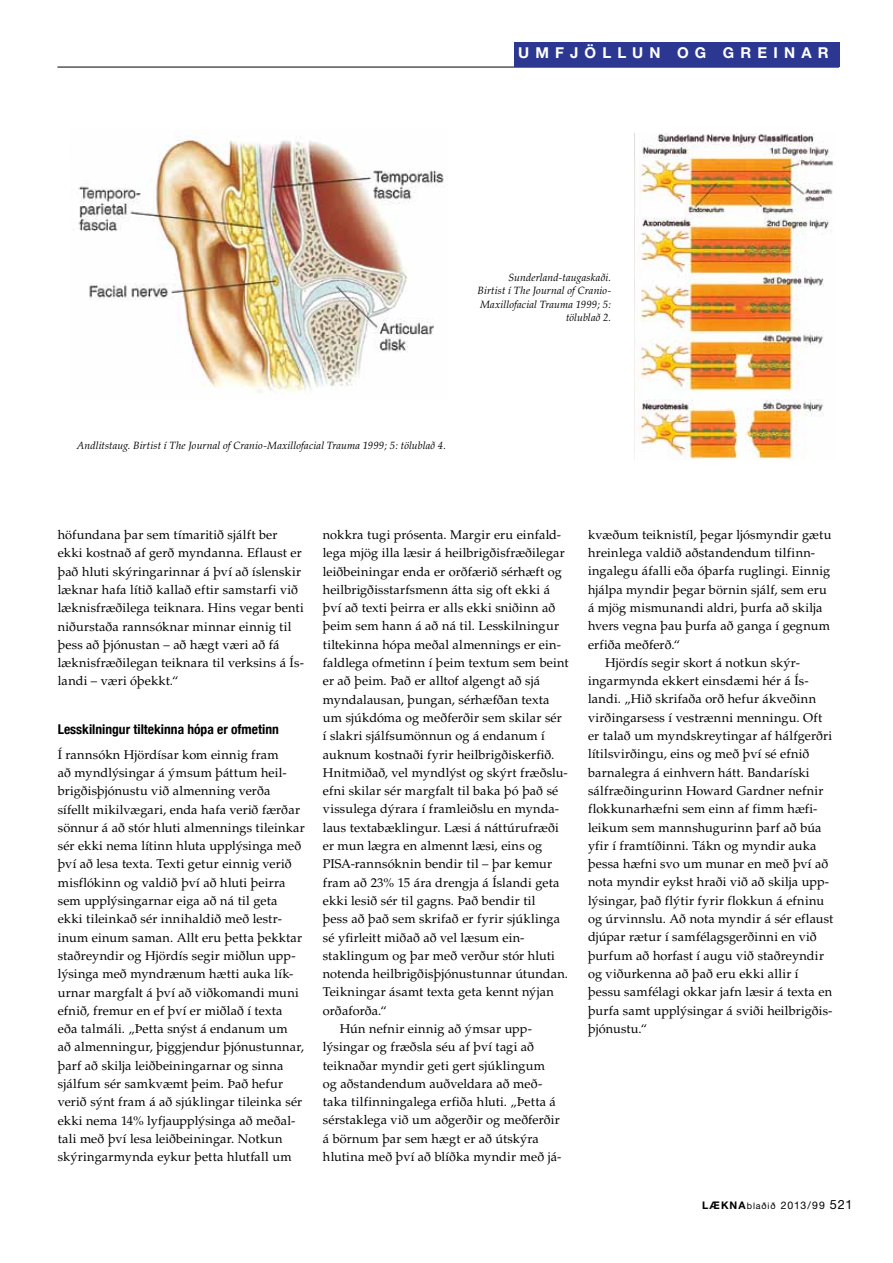
<style>
.page{position:relative;width:893px;height:1263px;background:#fff}
.page>*{position:absolute;margin:0;border:0;box-sizing:border-box;transform-origin:0 0}
.t1{font:700 15px "Helvetica Neue";letter-spacing:.41em;color:#fff}
.t2{font:700 condensed 13.5px "Helvetica Neue";color:#000}
.t3{font:12.75px/18.3px "Palatino";letter-spacing:.01em;color:#000}
.t4{font:italic 10.5px/13.5px "Palatino";letter-spacing:.01em;color:#000;text-align:right}
.t5{font:10.5px "Helvetica Neue";letter-spacing:.07em;color:#000}
.s1{font-weight:700}
.s2{font-size:9px}
.s3{font-size:12.75px}
</style>
<div class="page">
<hr style="left:57px;top:67px;width:782px;height:1px;background:#000">
<div style="left:514px;top:42px;width:325px;height:25px;background:#2c3791"></div>
<img style="left:78px;top:137px;width:366px;height:256px">
<img style="left:635px;top:133px;width:198px;height:326px">
<p class="t1" style="left:518px;top:43px;width:312px">UMFJÖLLUN OG GREINAR</p>
<p class="t4" style="left:478px;top:270px;width:135px">Sunderland-taugaskaði.<br>Birtist í The Journal of Cranio-<br>Maxillofacial Trauma 1999; 5: tölublað 2.</p>
<p class="t4" style="left:77px;top:439px;width:371px">Andlitstaug. Birtist í The Journal of Cranio-Maxillofacial Trauma 1999; 5: tölublað 4.</p>
<p class="t3" style="left:58px;top:526px;width:248px">höfundana þar sem tímaritið sjálft ber ekki kostnað af gerð myndanna. Eflaust er það hluti skýringarinnar á því að íslenskir læknar hafa lítið kallað eftir samstarfi við læknisfræðilega teiknara. Hins vegar benti niðurstaða rannsóknar minnar einnig til þess að þjónustan – að hægt væri að fá læknisfræðilegan teiknara til verksins á Ís&shy;landi – væri óþekkt.“</p>
<p class="t2" style="left:58px;top:721px;width:223px">Lesskilningur tiltekinna hópa er ofmetinn</p>
<p class="t3" style="left:58px;top:745px;width:249px">Í rannsókn Hjördísar kom einnig fram<br>að myndlýsingar á ýmsum þáttum heil&shy;brigðisþjónustu við almenning verða sífellt mikilvægari, enda hafa verið færðar sönnur á að stór hluti almennings tileinkar sér ekki nema lítinn hluta upplýsinga með því að lesa texta. Texti getur einnig verið misflókinn og valdið því að hluti þeirra sem upplýsingarnar eiga að ná til geta ekki tileinkað sér innihaldið með lestr&shy;inum einum saman. Allt eru þetta þekktar staðreyndir og Hjördís segir miðlun upp&shy;lýsinga með myndrænum hætti auka lík&shy;urnar margfalt á því að viðkomandi muni efnið, fremur en ef því er miðlað í texta eða talmáli. „Þetta snýst á endanum um<br>að almenningur, þiggjendur þjónustunnar, þarf að skilja leiðbeiningarnar og sinna sjálfum sér samkvæmt þeim. Það hefur verið sýnt fram á að sjúklingar tileinka sér ekki nema 14% lyfjaupplýsinga að meðal&shy;tali með því lesa leiðbeiningar. Notkun skýringarmynda eykur þetta hlutfall um</p>
<p class="t3" style="left:323px;top:526px;width:240px">nokkra tugi prósenta. Margir eru einfald-</p>
<p class="t3" style="left:323px;top:544px;width:243px">lega mjög illa læsir á heilbrigðisfræðilegar</p>
<p class="t3" style="left:323px;top:562px;width:240px">leiðbeiningar enda er orðfærið sérhæft og</p>
<p class="t3" style="left:323px;top:581px;width:229px">heilbrigðisstarfsmenn átta sig oft ekki á</p>
<p class="t3" style="left:323px;top:599px;width:234px">því að texti þeirra er alls ekki sniðinn að</p>
<p class="t3" style="left:323px;top:617px;width:238px">þeim sem hann á að ná til. Lesskilningur</p>
<p class="t3" style="left:323px;top:635px;width:239px">tiltekinna hópa meðal almennings er ein-</p>
<p class="t3" style="left:323px;top:654px;width:247px">faldlega ofmetinn í þeim textum sem beint</p>
<p class="t3" style="left:323px;top:672px;width:219px">er að þeim. Það er alltof algengt að sjá</p>
<p class="t3" style="left:323px;top:690px;width:228px">myndalausan, þungan, sérhæfðan texta</p>
<p class="t3" style="left:323px;top:709px;width:240px">um sjúkdóma og meðferðir sem skilar sér</p>
<p class="t3" style="left:323px;top:727px;width:223px">í slakri sjálfsumönnun og á endanum í</p>
<p class="t3" style="left:323px;top:745px;width:233px">auknum kostnaði fyrir heilbrigðiskerfið.</p>
<p class="t3" style="left:323px;top:763px;width:246px">Hnitmiðað, vel myndlýst og skýrt fræðslu-</p>
<p class="t3" style="left:323px;top:782px;width:237px">efni skilar sér margfalt til baka þó það sé</p>
<p class="t3" style="left:323px;top:800px;width:238px">vissulega dýrara í framleiðslu en mynda-</p>
<p class="t3" style="left:323px;top:818px;width:237px">laus textabæklingur. Læsi á náttúrufræði</p>
<p class="t3" style="left:323px;top:837px;width:221px">er mun lægra en almennt læsi, eins og</p>
<p class="t3" style="left:323px;top:855px;width:231px">PISA-rannsóknin bendir til – þar kemur</p>
<p class="t3" style="left:323px;top:873px;width:238px">fram að 23% 15 ára drengja á Íslandi geta</p>
<p class="t3" style="left:323px;top:892px;width:214px">ekki lesið sér til gagns. Það bendir til</p>
<p class="t3" style="left:323px;top:910px;width:239px">þess að það sem skrifað er fyrir sjúklinga</p>
<p class="t3" style="left:323px;top:928px;width:203px">sé yfirleitt miðað að vel læsum ein-</p>
<p class="t3" style="left:323px;top:946px;width:233px">staklingum og þar með verður stór hluti</p>
<p class="t3" style="left:323px;top:965px;width:247px">notenda heilbrigðisþjónustunnar útundan.</p>
<p class="t3" style="left:323px;top:983px;width:233px">Teikningar ásamt texta geta kennt nýjan</p>
<p class="t3" style="left:323px;top:1001px;width:66px">orðaforða.“</p>
<p class="t3" style="left:340px;top:1020px;width:194px">Hún nefnir einnig að ýmsar upp-</p>
<p class="t3" style="left:323px;top:1038px;width:213px">lýsingar og fræðsla séu af því tagi að</p>
<p class="t3" style="left:323px;top:1056px;width:224px">teiknaðar myndir geti gert sjúklingum</p>
<p class="t3" style="left:323px;top:1074px;width:221px">og aðstandendum auðveldara að með-</p>
<p class="t3" style="left:323px;top:1093px;width:235px">taka tilfinningalega erfiða hluti. „Þetta á</p>
<p class="t3" style="left:323px;top:1111px;width:239px">sérstaklega við um aðgerðir og meðferðir</p>
<p class="t3" style="left:323px;top:1129px;width:218px">á börnum þar sem hægt er að útskýra</p>
<p class="t3" style="left:323px;top:1148px;width:240px">hlutina með því að blíðka myndir með já-</p>
<p class="t3" style="left:588px;top:525px;width:245px">kvæðum teiknistíl, þegar ljósmyndir gætu</p>
<p class="t3" style="left:588px;top:544px;width:229px">hreinlega valdið aðstandendum tilfinn-</p>
<p class="t3" style="left:588px;top:562px;width:244px">ingalegu áfalli eða óþarfa ruglingi. Einnig</p>
<p class="t3" style="left:588px;top:580px;width:240px">hjálpa myndir þegar börnin sjálf, sem eru</p>
<p class="t3" style="left:588px;top:599px;width:236px">á mjög mismunandi aldri, þurfa að skilja</p>
<p class="t3" style="left:588px;top:617px;width:243px">hvers vegna þau þurfa að ganga í gegnum</p>
<p class="t3" style="left:588px;top:635px;width:94px">erfiða meðferð.“</p>
<p class="t3" style="left:605px;top:654px;width:196px">Hjördís segir skort á notkun skýr-</p>
<p class="t3" style="left:588px;top:672px;width:222px">ingarmynda ekkert einsdæmi hér á Ís-</p>
<p class="t3" style="left:588px;top:690px;width:230px">landi. „Hið skrifaða orð hefur ákveðinn</p>
<p class="t3" style="left:588px;top:708px;width:236px">virðingarsess í vestrænni menningu. Oft</p>
<p class="t3" style="left:588px;top:727px;width:246px">er talað um myndskreytingar af hálfgerðri</p>
<p class="t3" style="left:588px;top:745px;width:223px">lítilsvirðingu, eins og með því sé efnið</p>
<p class="t3" style="left:588px;top:763px;width:223px">barnalegra á einhvern hátt. Bandaríski</p>
<p class="t3" style="left:588px;top:782px;width:237px">sálfræðingurinn Howard Gardner nefnir</p>
<p class="t3" style="left:588px;top:800px;width:231px">flokkunarhæfni sem einn af fimm hæfi-</p>
<p class="t3" style="left:588px;top:818px;width:235px">leikum sem mannshugurinn þarf að búa</p>
<p class="t3" style="left:588px;top:837px;width:230px">yfir í framtíðinni. Tákn og myndir auka</p>
<p class="t3" style="left:588px;top:855px;width:242px">þessa hæfni svo um munar en með því að</p>
<p class="t3" style="left:588px;top:873px;width:243px">nota myndir eykst hraði við að skilja upp-</p>
<p class="t3" style="left:588px;top:891px;width:237px">lýsingar, það flýtir fyrir flokkun á efninu</p>
<p class="t3" style="left:588px;top:910px;width:247px">og úrvinnslu. Að nota myndir á sér eflaust</p>
<p class="t3" style="left:588px;top:928px;width:230px">djúpar rætur í samfélagsgerðinni en við</p>
<p class="t3" style="left:588px;top:946px;width:237px">þurfum að horfast í augu við staðreyndir</p>
<p class="t3" style="left:588px;top:965px;width:212px">og viðurkenna að það eru ekki allir í</p>
<p class="t3" style="left:588px;top:983px;width:246px">þessu samfélagi okkar jafn læsir á texta en</p>
<p class="t3" style="left:588px;top:1001px;width:246px">þurfa samt upplýsingar á sviði heilbrigðis-</p>
<p class="t3" style="left:588px;top:1019px;width:61px">þjónustu.“</p>
<p class="t5" style="left:702px;top:1199px;width:152px"><span class="s1">LÆKNA</span><span class="s2">blaðið</span> 2013/99 <span class="s3">521</span></p>
</div>
